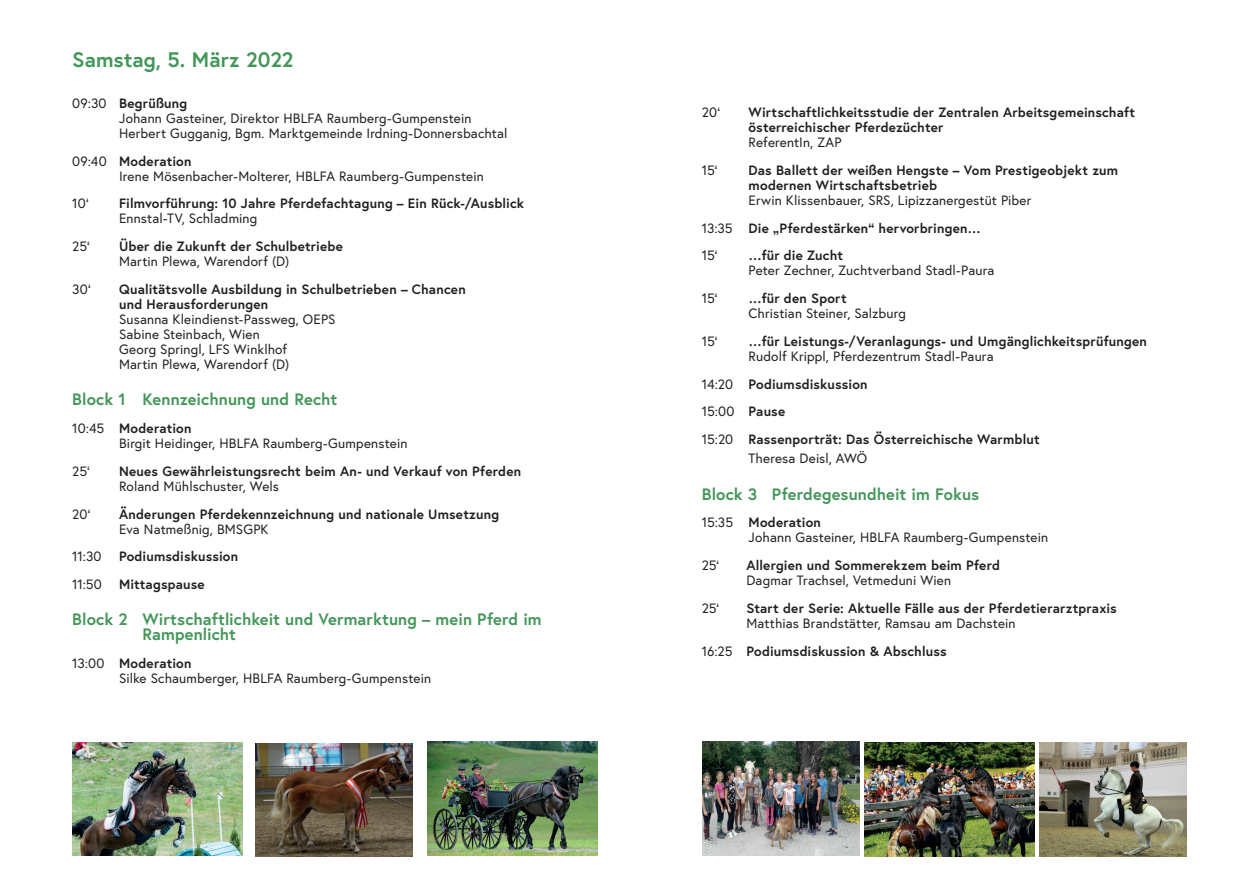
<style>
.page{position:relative;width:1259px;height:893px;background:#fff}
.page>*{position:absolute;margin:0;border:0;box-sizing:border-box;transform-origin:0 0}
.t1{font:700 21px "Europa Austria";letter-spacing:.005em;color:#439659}
.t2{font:700 16.5px/15px "Europa Austria";letter-spacing:.005em;color:#439659}
.t3{font:13.5px/15px "Europa Austria";letter-spacing:.01em;color:#231f20}
.t4{font:700 13.5px/15px "Europa Austria";letter-spacing:.015em;color:#231f20}
.s1{font-weight:700}
.s2{font-weight:400}
</style>
<div class="page">
<img style="left:72px;top:742px;width:170px;height:114px">
<img style="left:256px;top:743px;width:156px;height:113px">
<img style="left:427px;top:742px;width:170px;height:113px">
<img style="left:864px;top:743px;width:170px;height:113px">
<img style="left:1039px;top:743px;width:147px;height:113px">
<img style="left:702px;top:742px;width:157px;height:113px">
<h1 class="t1" style="left:72px;top:46px;width:223px">Samstag, 5. März 2022</h1>
<p class="t3" style="left:119px;top:95px;width:390px;text-indent:-47px">09:30 <span class="s1">Begrüßung<br></span>Johann Gasteiner, Direktor HBLFA Raumberg-Gumpenstein<br>Herbert Gugganig, Bgm. Marktgemeinde Irdning-Donnersbachtal</p>
<p class="t3" style="left:119px;top:153px;width:366px;text-indent:-47px">09:40 <span class="s1">Moderation<br></span>Irene Mösenbacher-Molterer, HBLFA Raumberg-Gumpenstein</p>
<p class="t3" style="left:72px;top:196px;width:18px">10‘</p>
<p class="t4" style="left:119px;top:196px;width:406px">Filmvorführung: 10 Jahre Pferdefachtagung – Ein Rück-/Ausblick</p>
<p class="t3" style="left:119px;top:211px;width:140px">Ennstal-TV, Schladming</p>
<p class="t3" style="left:72px;top:239px;width:19px">25‘</p>
<p class="t4" style="left:119px;top:239px;width:225px">Über die Zukunft der Schulbetriebe</p>
<p class="t3" style="left:119px;top:254px;width:172px">Martin Plewa, Warendorf (D)</p>
<p class="t3" style="left:72px;top:281px;width:20px">30‘</p>
<p class="t4" style="left:119px;top:281px;width:348px">Qualitätsvolle Ausbildung in Schulbetrieben – Chancen und Herausforderungen</p>
<p class="t3" style="left:119px;top:311px;width:218px">Susanna Kleindienst-Passweg, OEPS<br>Sabine Steinbach, Wien<br>Georg Springl, LFS Winklhof<br>Martin Plewa, Warendorf (D)</p>
<p class="t2" style="left:72px;top:391px;width:267px">Block 1 Kennzeichnung und Recht</p>
<p class="t3" style="left:119px;top:421px;width:290px;text-indent:-47px">10:45 <span class="s1">Moderation<br></span>Birgit Heidinger, HBLFA Raumberg-Gumpenstein</p>
<p class="t3" style="left:72px;top:463px;width:19px">25‘</p>
<p class="t4" style="left:119px;top:463px;width:404px">Neues Gewährleistungsrecht beim An- und Verkauf von Pferden</p>
<p class="t3" style="left:119px;top:478px;width:161px">Roland Mühlschuster, Wels</p>
<p class="t3" style="left:72px;top:506px;width:20px">20‘</p>
<p class="t4" style="left:119px;top:506px;width:381px">Änderungen Pferdekennzeichnung und nationale Umsetzung</p>
<p class="t3" style="left:119px;top:521px;width:151px">Eva Natmeßnig, BMSGPK</p>
<p class="t3" style="left:72px;top:549px;width:31px">11:30</p>
<p class="t4" style="left:119px;top:549px;width:121px">Podiumsdiskussion</p>
<p class="t3" style="left:72px;top:577px;width:31px">11:50</p>
<p class="t4" style="left:119px;top:576px;width:87px">Mittagspause</p>
<p class="t2" style="left:142px;top:612px;width:401px;text-indent:-70px">Block 2 Wirtschaftlichkeit und Vermarktung – mein Pferd im<br>Rampenlicht</p>
<p class="t3" style="left:119px;top:656px;width:313px;text-indent:-47px">13:00 <span class="s1">Moderation<br></span>Silke Schaumberger, HBLFA Raumberg-Gumpenstein</p>
<p class="t3" style="left:702px;top:105px;width:20px">20‘</p>
<p class="t4" style="left:748px;top:104px;width:388px">Wirtschaftlichkeitsstudie der Zentralen Arbeitsgemeinschaft österreichischer Pferdezüchter</p>
<p class="t3" style="left:748px;top:135px;width:95px">ReferentIn, ZAP</p>
<p class="t3" style="left:702px;top:162px;width:17px">15‘</p>
<p class="t4" style="left:748px;top:162px;width:371px">Das Ballett der weißen Hengste – Vom Prestigeobjekt zum modernen Wirtschaftsbetrieb</p>
<p class="t3" style="left:702px;top:186px;width:331px;line-height:27.8px;text-indent:47px">Erwin Klissenbauer, SRS, Lipizzanergestüt Piber<br>13:35 <span class="s1">Die „Pferdestärken“ hervorbringen…<br></span>15‘</p>
<p class="t4" style="left:748px;top:248px;width:96px">…für die Zucht</p>
<p class="t3" style="left:748px;top:263px;width:247px">Peter Zechner, Zuchtverband Stadl-Paura</p>
<p class="t3" style="left:702px;top:291px;width:17px">15‘</p>
<p class="t4" style="left:748px;top:290px;width:100px">…für den Sport</p>
<p class="t3" style="left:748px;top:306px;width:159px">Christian Steiner, Salzburg</p>
<p class="t3" style="left:702px;top:333px;width:17px">15‘</p>
<p class="t4" style="left:748px;top:333px;width:400px">…für Leistungs-/Veranlagungs- und Umgänglichkeitsprüfungen</p>
<p class="t4" style="left:702px;top:342px;width:339px;line-height:27.8px;text-indent:47px"><span class="s2">Rudolf Krippl, Pferdezentrum Stadl-Paura<br>14:20</span> Podiumsdiskussion<br><span class="s2">15:00</span> Pause<br><span class="s2">15:20</span> Rassenporträt: Das Österreichische Warmblut</p>
<p class="t3" style="left:748px;top:451px;width:120px">Theresa Deisl, AWÖ</p>
<p class="t2" style="left:702px;top:486px;width:279px">Block 3 Pferdegesundheit im Fokus</p>
<p class="t3" style="left:748px;top:515px;width:301px;text-indent:-47px">15:35 <span class="s1">Moderation<br></span>Johann Gasteiner, HBLFA Raumberg-Gumpenstein</p>
<p class="t3" style="left:702px;top:558px;width:19px">25‘</p>
<p class="t4" style="left:746px;top:558px;width:255px">Allergien und Sommerekzem beim Pferd</p>
<p class="t3" style="left:746px;top:573px;width:206px">Dagmar Trachsel, Vetmeduni Wien</p>
<p class="t3" style="left:702px;top:600px;width:19px">25‘</p>
<p class="t4" style="left:746px;top:600px;width:372px">Start der Serie: Aktuelle Fälle aus der Pferdetierarztpraxis</p>
<p class="t3" style="left:702px;top:609px;width:315px;line-height:27.8px;text-indent:45px">Matthias Brandstätter, Ramsau am Dachstein<br>16:25 <span class="s1">Podiumsdiskussion &amp; Abschluss</span></p>
</div>
